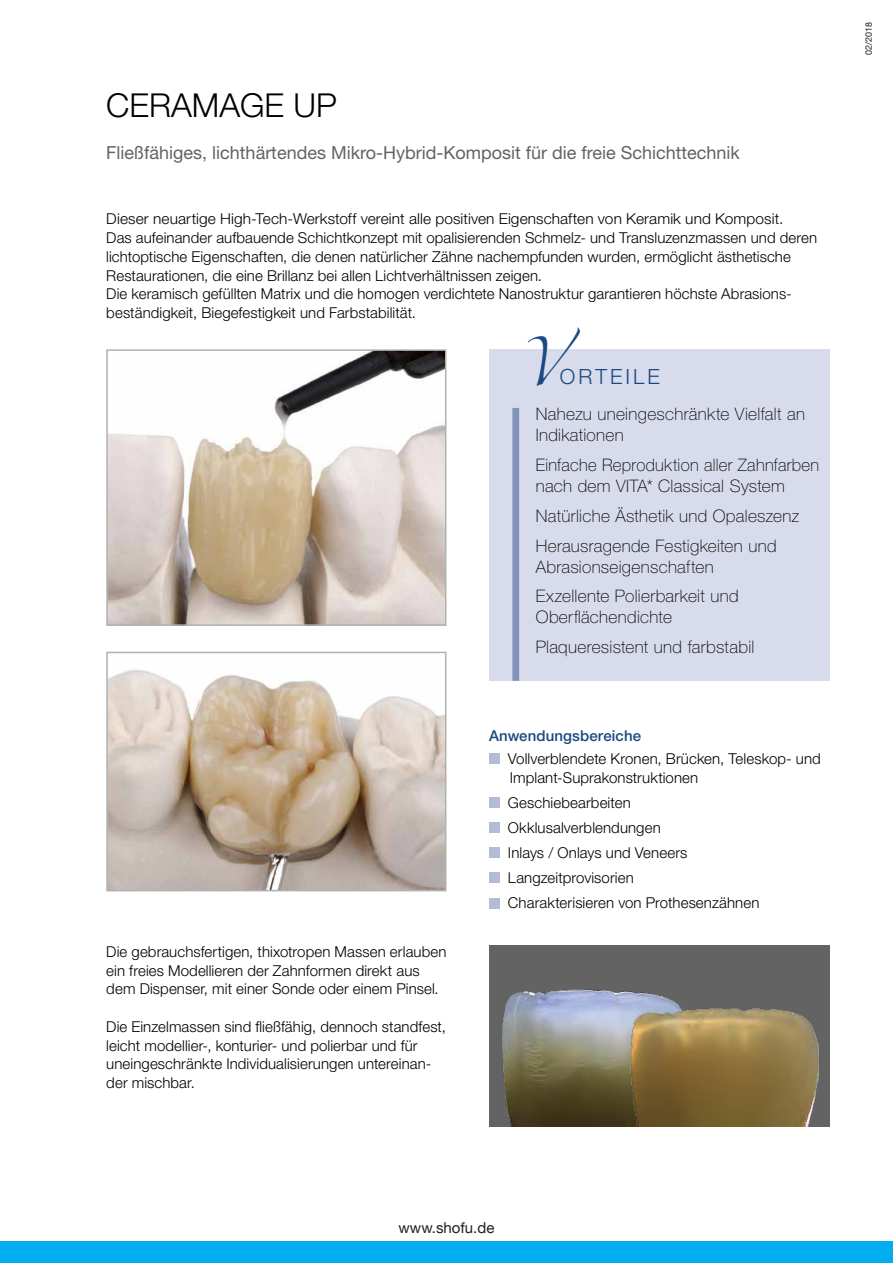
<style>
.page{position:relative;width:893px;height:1263px;background:#fff}
.page>*{position:absolute;margin:0;border:0;box-sizing:border-box;transform-origin:0 0}
.t1{font:300 33px "Helvetica Neue";color:#000}
.t2{font:300 21px "Helvetica Neue";letter-spacing:.145em;color:#194982}
.t3{font:18px "Helvetica Neue";color:#636363}
.t4{font:100 17.25px/29.7px "Helvetica Neue";letter-spacing:.02em;color:#000}
.t5{font:300 15px/18.8px "Helvetica Neue";letter-spacing:.005em;color:#000}
.t6{font:500 15px "Helvetica Neue";letter-spacing:.01em;color:#194982}
.t7{font:15px "Helvetica Neue";color:#231f20}
.t8{font:9px "Helvetica Neue";color:#231f20}
.s1{font-family:"Zapfino";font-weight:400;font-size:43.2px}
</style>
<div class="page">
<img style="left:109px;top:669px;width:334px;height:219px">
<div style="left:106px;top:652px;width:340px;height:239px;border:2px solid #b1b1b0"></div>
<img style="left:109px;top:352px;width:334px;height:271px">
<div style="left:106px;top:349px;width:340px;height:277px;border:2px solid #b1b1b0"></div>
<div style="left:489px;top:945px;width:340px;height:182px;background:#636363"></div>
<img style="left:502px;top:990px;width:179px;height:137px">
<img style="left:630px;top:1008px;width:188px;height:119px">
<div style="left:489px;top:350px;width:340px;height:331px;background:#d7dbeb"></div>
<div style="left:512px;top:408px;width:7px;height:273px;background:#8493bc"></div>
<div style="left:489px;top:753px;width:11px;height:11px;background:#b3bbd7"></div>
<div style="left:489px;top:797px;width:11px;height:11px;background:#b3bbd7"></div>
<div style="left:489px;top:822px;width:11px;height:11px;background:#b3bbd7"></div>
<div style="left:489px;top:847px;width:11px;height:11px;background:#b3bbd7"></div>
<div style="left:489px;top:873px;width:11px;height:10px;background:#b3bbd7"></div>
<div style="left:489px;top:898px;width:11px;height:10px;background:#b3bbd7"></div>
<div style="left:0;top:1242px;width:893px;height:21px;background:#00aeef"></div>
<h1 class="t1" style="left:106px;top:85px;width:232px">CERAMAGE UP</h1>
<p class="t3" style="left:106px;top:142px;width:635px">Fließfähiges, lichthärtendes Mikro-Hybrid-Komposit für die freie Schichttechnik</p>
<p class="t5" style="left:106px;top:209px;width:712px">Dieser neuartige High-Tech-Werkstoff vereint alle positiven Eigenschaften von Keramik und Komposit.<br>Das aufeinander aufbauende Schichtkonzept mit opalisierenden Schmelz- und Transluzenzmassen und deren lichtoptische Eigenschaften, die denen natürlicher Zähne nachempfunden wurden, ermöglicht ästhetische Restaurationen, die eine Brillanz bei allen Lichtverhältnissen zeigen.<br>Die keramisch gefüllten Matrix und die homogen verdichtete Nanostruktur garantieren höchste Abrasions&shy;beständigkeit, Biegefestigkeit und Farbstabilität.</p>
<h2 class="t2" style="left:522px;top:364px;width:139px"><span class="s1">V</span>ORTEILE</h2>
<p class="t4" style="left:536px;top:404px;width:271px;line-height:21px">Nahezu uneingeschränkte Vielfalt an<br>Indikationen</p>
<p class="t4" style="left:536px;top:455px;width:285px;line-height:21px">Einfache Reproduktion aller Zahnfarben nach dem VITA* Classical System</p>
<p class="t4" style="left:536px;top:501px;width:265px">Natürliche Ästhetik und Opaleszenz<br>Herausragende Festigkeiten und</p>
<p class="t4" style="left:536px;top:552px;width:204px">Abrasionseigenschaften<br>Exzellente Polierbarkeit und</p>
<p class="t4" style="left:536px;top:603px;width:220px">Oberflächendichte<br>Plaqueresistent und farbstabil</p>
<p class="t5" style="left:106px;top:942px;width:342px">Die gebrauchsfertigen, thixotropen Massen erlauben ein freies Modellieren der Zahnformen direkt aus dem Dispenser, mit einer Sonde oder einem Pinsel.</p>
<p class="t5" style="left:106px;top:1017px;width:341px">Die Einzelmassen sind fließfähig, dennoch standfest, leicht modellier-, konturier- und polierbar und für uneingeschränkte Individualisierungen untereinan&shy;der mischbar.</p>
<p class="t6" style="left:489px;top:727px;width:154px">Anwendungsbereiche</p>
<p class="t5" style="left:508px;top:749px;width:314px">Vollverblendete Kronen, Brücken, Teleskop- und<br>Implant-Suprakonstruktionen</p>
<p class="t5" style="left:508px;top:790px;width:253px;line-height:25.2px">Geschiebearbeiten<br>Okklusalverblendungen<br>Inlays / Onlays und Veneers<br>Langzeitprovisorien<br>Charakterisieren von Prothesenzähnen</p>
<p class="t8" style="left:862px;top:55px;width:35px;rotate:-90deg">02/2018</p>
<p class="t7" style="left:399px;top:1216px;width:97px">www.shofu.de</p>
</div>
